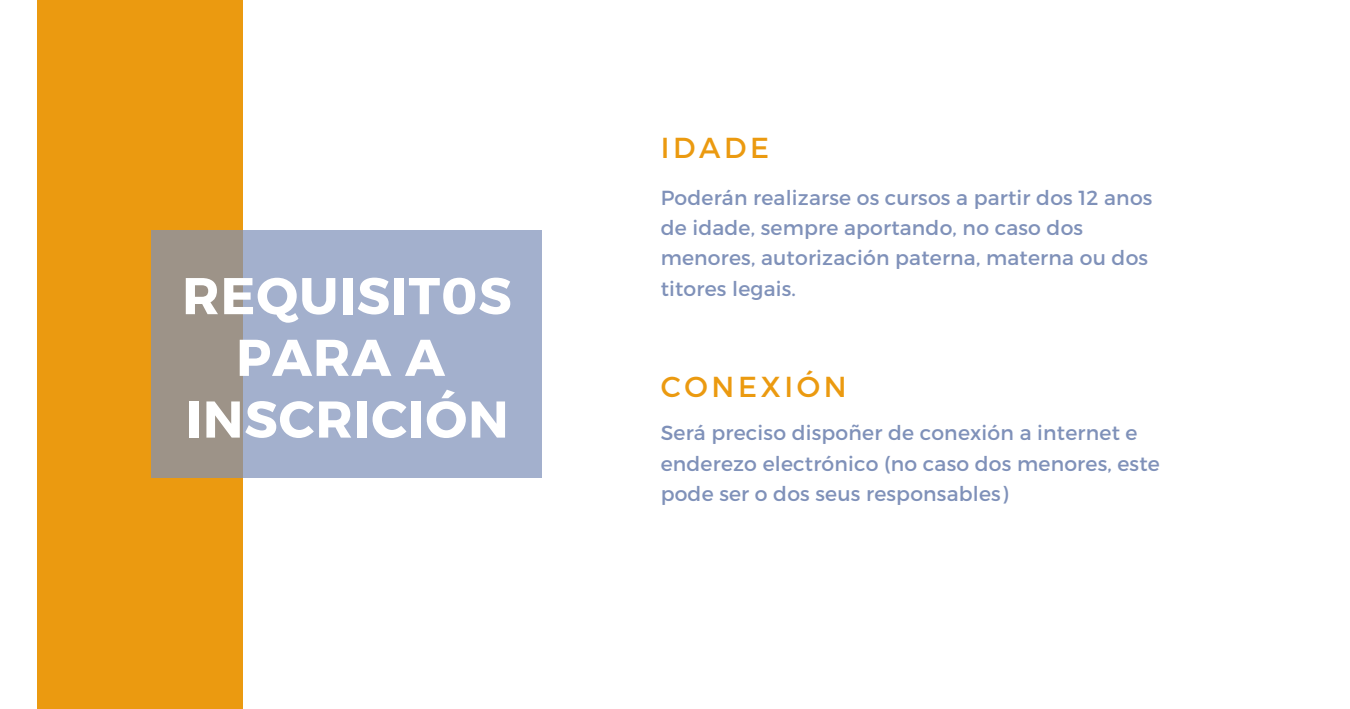
<style>
.page{position:relative;width:1350px;height:709px;background:#fff}
.page>*{position:absolute;margin:0;border:0;box-sizing:border-box;transform-origin:0 0}
.t1{font:700 51.6px/61.7px "Montserrat";letter-spacing:.02em;color:#fff;text-align:center}
.t2{font:28.8px "Montserrat";letter-spacing:.125em;color:#eb9a10}
.t3{font:20.4px/30.2px "Montserrat";letter-spacing:.01em;color:#7f91b9}
</style>
<div class="page">
<div style="left:37px;top:0;width:206px;height:709px;background:#eb9a10"></div>
<svg style="left:152px;top:231px;width:390px;height:247px;background:#a1a8bc"></svg>
<p class="t1" style="left:182px;top:262px;width:331px">REQUISIT0S<br>PARA A</p>
<p class="t1" style="left:185px;top:386px;width:325px">INSCRICIÓN</p>
<p class="t2" style="left:661px;top:129px;width:110px">IDADE</p>
<p class="t3" style="left:661px;top:182px;width:493px">Poderán realizarse os cursos a partir dos 12 anos de idade, sempre aportando, no caso dos menores, autorización paterna, materna ou dos titores legais.</p>
<p class="t2" style="left:661px;top:367px;width:187px">CONEXIÓN</p>
<p class="t3" style="left:661px;top:417px;width:501px">Será preciso dispoñer de conexión a internet e enderezo electrónico (no caso dos menores, este pode ser o dos seus responsables)</p>
</div>
